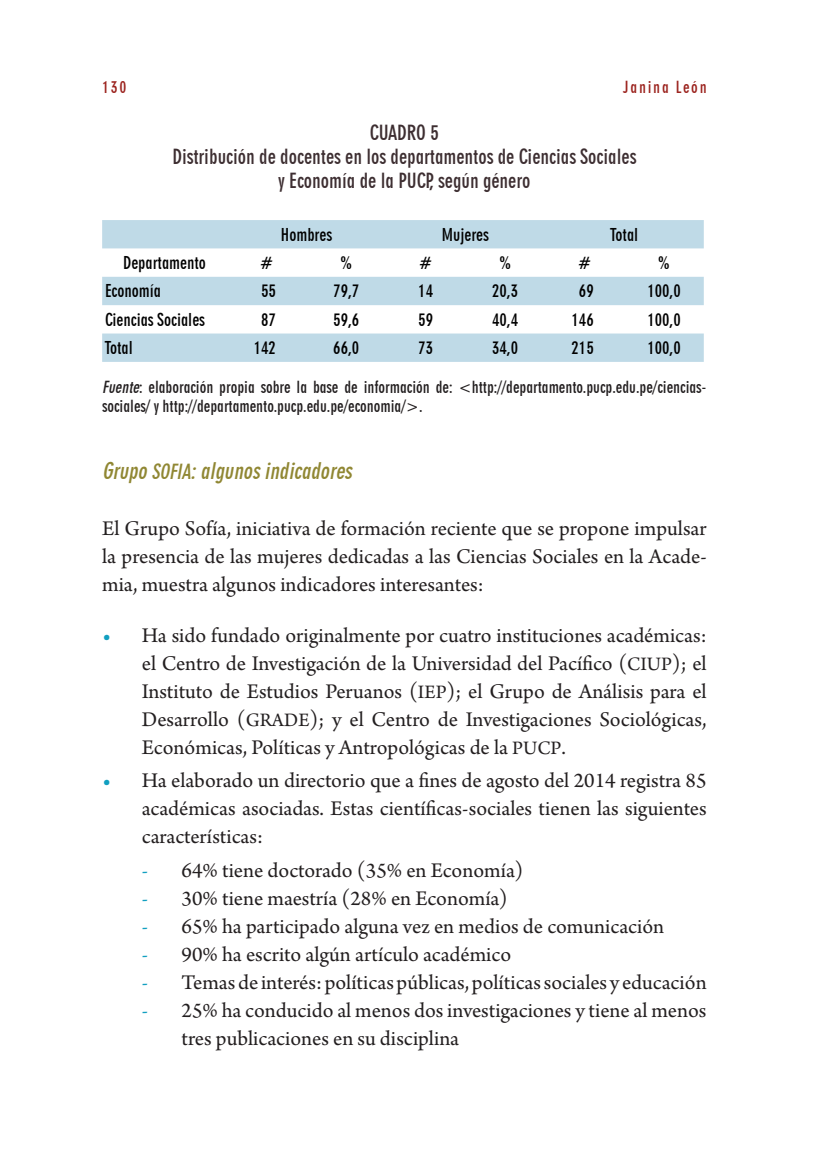
<style>
.page{position:relative;width:823px;height:1163px;background:#fff}
.page>*{position:absolute;margin:0;border:0;box-sizing:border-box;transform-origin:0 0}
.Texto_general{font:22px/28px "Arno Pro";color:#231f20;text-align:justify}
.párrafo_después_de_t{font:22px/28px "Arno Pro";color:#231f20;text-align:justify}
.t1{font:italic 22px "Geometric 706 BT Bold Condensed B";color:#908733}
.Titulo_grafico{font:20px/24px "Geometric 706 BT Bold Condensed B";color:#3d2e31;text-align:center}
.t2{font:17px "Geometric 706 BT Bold Condensed B";color:#000}
.t3{font:16px/19.2px "Geometric 706 BT Bold Condensed B";color:#231f20}
.t4{font:16px "Geometric 706 BT Bold Condensed B";letter-spacing:.11em;color:#9c241f}
.s1{font-style:italic}
.s2{font-size:20px}
.s3{font-size:24px;color:#119fc0}
.s4{color:#119fc0}
</style>
<div class="page">
<svg style="left:102px;top:220px;width:601px;height:142px;fill:#bfdae7"></svg>
<p class="t4" style="left:102px;top:77px;width:26px">130</p>
<p class="t4" style="left:623px;top:77px;width:85px">Janina León</p>
<p class="Titulo_grafico" style="left:369px;top:121px;width:71px">CUADRO 5</p>
<p class="Titulo_grafico" style="left:172px;top:145px;width:465px">Distribución de docentes en los departamentos de Ciencias Sociales y Economía de la PUCP, según género</p>
<p class="t2" style="left:281px;top:224px;width:53px">Hombres</p>
<p class="t2" style="left:441px;top:224px;width:48px">Mujeres</p>
<p class="t2" style="left:610px;top:224px;width:29px">Total</p>
<p class="t2" style="left:123px;top:253px;width:84px">Departamento</p>
<p class="t2" style="left:260px;top:253px;width:15px">#</p>
<p class="t2" style="left:340px;top:253px;width:12px">%</p>
<p class="t2" style="left:419px;top:253px;width:15px">#</p>
<p class="t2" style="left:499px;top:253px;width:12px">%</p>
<p class="t2" style="left:577px;top:253px;width:15px">#</p>
<p class="t2" style="left:658px;top:253px;width:12px">%</p>
<p class="t2" style="left:105px;top:281px;width:58px">Economía</p>
<p class="t2" style="left:261px;top:281px;width:16px">55</p>
<p class="t2" style="left:333px;top:281px;width:27px">79,7</p>
<p class="t2" style="left:418px;top:281px;width:16px">14</p>
<p class="t2" style="left:492px;top:281px;width:27px">20,3</p>
<p class="t2" style="left:578px;top:281px;width:16px">69</p>
<p class="t2" style="left:647px;top:281px;width:35px">100,0</p>
<p class="t2" style="left:105px;top:309px;width:101px">Ciencias Sociales</p>
<p class="t2" style="left:261px;top:309px;width:16px">87</p>
<p class="t2" style="left:333px;top:309px;width:27px">59,6</p>
<p class="t2" style="left:418px;top:309px;width:16px">59</p>
<p class="t2" style="left:492px;top:309px;width:27px">40,4</p>
<p class="t2" style="left:571px;top:309px;width:24px">146</p>
<p class="t2" style="left:647px;top:309px;width:35px">100,0</p>
<p class="t2" style="left:105px;top:338px;width:29px">Total</p>
<p class="t2" style="left:253px;top:338px;width:24px">142</p>
<p class="t2" style="left:333px;top:338px;width:27px">66,0</p>
<p class="t2" style="left:418px;top:338px;width:16px">73</p>
<p class="t2" style="left:492px;top:338px;width:27px">34,0</p>
<p class="t2" style="left:571px;top:338px;width:24px">215</p>
<p class="t2" style="left:647px;top:338px;width:35px">100,0</p>
<p class="t3" style="left:102px;top:377px;width:605px"><span class="s1">Fuente</span>: elaboración propia sobre la base de información de: &lt;http://departamento.pucp.edu.pe/ciencias&shy;sociales/ y http://departamento.pucp.edu.pe/economia/&gt;.</p>
<p class="t1" style="left:102px;top:457px;width:255px">Grupo <span class="s2">SOFIA</span>:algunosindicadores</p>
<p class="párrafo_después_de_t" style="left:102px;top:515px;width:605px">El Grupo Sofía, iniciativa de formación reciente que se propone impulsar la presencia de las mujeres dedicadas a las Ciencias Sociales en la Acade&shy;mia, muestra algunos indicadores interesantes:</p>
<p class="Texto_general" style="left:142px;top:622px;width:566px;text-indent:-40px"><span class="s3">•</span> Ha sido fundado originalmente por cuatro instituciones académicas: el Centro de Investigación de la Universidad del Pacífico (<span class="s2">CIUP</span>); el Instituto de Estudios Peruanos (<span class="s2">IEP</span>); el Grupo de Análisis para el Desarrollo (<span class="s2">GRADE</span>); y el Centro de Investigaciones Sociológicas, Económicas, Políticas y Antropológicas de la <span class="s2">PUCP</span>.</p>
<p class="Texto_general" style="left:142px;top:767px;width:566px;text-indent:-40px"><span class="s3">•</span> Ha elaborado un directorio que a fines de agosto del 2014 registra 85 académicas asociadas. Estas científicas-sociales tienen las siguientes características:</p>
<p class="Texto_general" style="left:142px;top:857px;width:382px"><span class="s4">-</span> 64% tiene doctorado (35% en Economía)</p>
<p class="Texto_general" style="left:142px;top:885px;width:367px"><span class="s4">-</span> 30% tiene maestría (28% en Economía)</p>
<p class="Texto_general" style="left:142px;top:913px;width:523px"><span class="s4">-</span> 65% ha participado alguna vez en medios de comunicación</p>
<p class="Texto_general" style="left:142px;top:941px;width:370px"><span class="s4">-</span> 90% ha escrito algún artículo académico</p>
<p class="Texto_general" style="left:142px;top:969px;width:566px"><span class="s4">-</span> Temas de interés: políticas públicas, políticas sociales y educación</p>
<p class="Texto_general" style="left:181px;top:997px;width:526px;text-indent:-40px"><span class="s4">-</span> 25% ha conducido al menos dos investigaciones y tiene al menos tres publicaciones en su disciplina</p>
</div>
